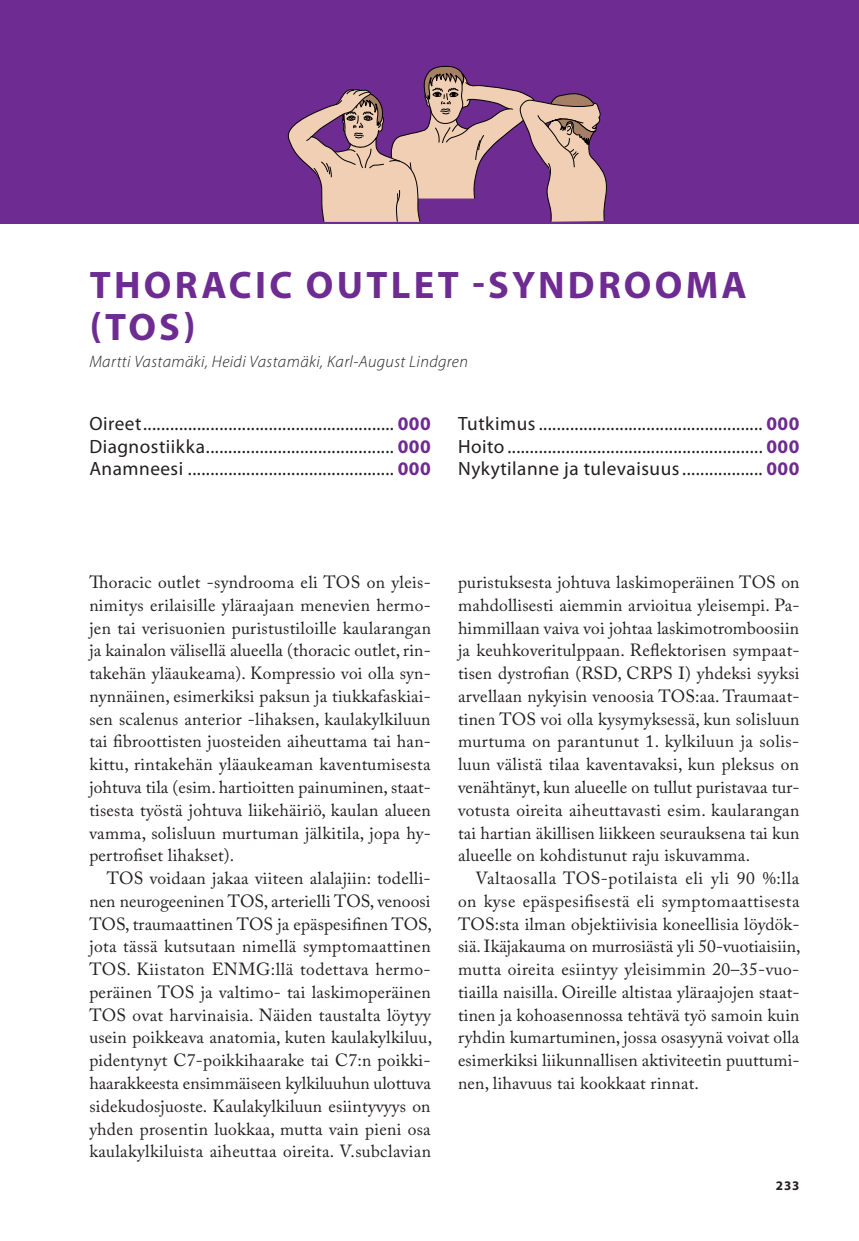
<style>
.page{position:relative;width:859px;height:1241px;background:#fff}
.page>*{position:absolute;margin:0;border:0;box-sizing:border-box;transform-origin:0 0}
.t1{font:700 38.5px/42px "Myriad Pro";letter-spacing:.085em;color:#6e2b91}
.t2{font:19.25px/22.8px "Myriad Pro";letter-spacing:.025em;color:#231f20;text-align:justify}
.t3{font:17.5px/22.8px "Adobe Caslon Pro";letter-spacing:.015em;color:#231f20;text-align:justify}
.t4{font:italic 300 16.62px "Myriad Pro";letter-spacing:.025em;color:#231f20}
.t5{font:700 13.12px "Myriad Pro";color:#231f20}
.s1{font-weight:700;color:#6e2b91}
</style>
<div class="page">
<div style="left:0;top:0;width:858px;height:223px;background:#6e2b91"></div>
<svg style="left:288px;top:66px;width:319px;height:156px"></svg>
<h1 class="t1" style="left:90px;top:264px;width:658px">THORACIC OUTLET -SYNDROOMA (TOS)</h1>
<p class="t4" style="left:89px;top:354px;width:380px">Martti Vastamäki, Heidi Vastamäki, Karl-August Lindgren</p>
<p class="t2" style="left:89px;top:413px;width:343px">Oireet ........................................................ <span class="s1">000<br></span>Diagnostiikka .......................................... <span class="s1">000<br></span>Anamneesi .............................................. <span class="s1">000</span></p>
<p class="t2" style="left:458px;top:413px;width:343px">Tutkimus .................................................. <span class="s1">000<br></span>Hoito ......................................................... <span class="s1">000<br></span>Nykytilanne ja tulevaisuus .................. <span class="s1">000</span></p>
<p class="t3" style="left:89px;top:571px;width:343px">Thoracic outlet -syndrooma eli TOS on yleis&shy;nimitys erilaisille yläraajaan menevien hermo&shy;jen tai verisuonien puristustiloille kaularangan ja kainalon välisellä alueella (thoracic outlet, rin&shy;takehän yläaukeama). Kompressio voi olla syn&shy;nynnäinen, esimerkiksi paksun ja tiukkafaskiai&shy;sen scalenus anterior -lihaksen, kaulakylkiluun tai fibroottisten juosteiden aiheuttama tai han&shy;kittu, rintakehän yläaukeaman kaventumisesta johtuva tila (esim. hartioitten painuminen, staat&shy;tisesta työstä johtuva liikehäiriö, kaulan alueen vamma, solisluun murtuman jälkitila, jopa hy&shy;pertrofiset lihakset).</p>
<p class="t3" style="left:89px;top:867px;width:344px;text-indent:18px">TOS voidaan jakaa viiteen alalajiin: todelli&shy;nen neurogeeninen TOS, arterielli TOS, venoosi TOS, traumaattinen TOS ja epäspesifinen TOS, jota tässä kutsutaan nimellä symptomaattinen TOS. Kiistaton ENMG:llä todettava hermo&shy;peräinen TOS ja valtimo- tai laskimoperäinen TOS ovat harvinaisia. Näiden taustalta löytyy usein poikkeava anatomia, kuten kaulakylkiluu, pidentynyt C7-poikkihaarake tai C7:n poikki&shy;haarakkeesta ensimmäiseen kylkiluuhun ulottuva sidekudosjuoste. Kaulakylkiluun esiintyvyys on yhden prosentin luokkaa, mutta vain pieni osa kaulakylkiluista aiheuttaa oireita. V.subclavian</p>
<p class="t3" style="left:458px;top:571px;width:343px">puristuksesta johtuva laskimoperäinen TOS on mahdollisesti aiemmin arvioitua yleisempi. Pa&shy;himmillaan vaiva voi johtaa laskimotromboosiin ja keuhkoveritulppaan. Reflektorisen sympaat&shy;tisen dystrofian (RSD, CRPS I) yhdeksi syyksi arvellaan nykyisin venoosia TOS:aa. Traumaat&shy;tinen TOS voi olla kysymyksessä, kun solisluun murtuma on parantunut 1. kylkiluun ja solis&shy;luun välistä tilaa kaventavaksi, kun pleksus on venähtänyt, kun alueelle on tullut puristavaa tur&shy;votusta oireita aiheuttavasti esim. kaularangan tai har tian äkillisen liikkeen seurauksena tai kun alueelle on kohdistunut raju iskuvamma.</p>
<p class="t3" style="left:458px;top:867px;width:344px;text-indent:18px">Valtaosalla TOS-potilaista eli yli 90 %:lla on kyse epäspesifisestä eli symptomaattisesta TOS:sta ilman objektiivisia koneellisia löydök&shy;siä. Ikäjakauma on murrosiästä yli 50-vuotiaisiin, mutta oireita esiintyy yleisimmin 20–35-vuo&shy;tiailla naisilla. Oireille altistaa yläraajojen staat&shy;tinen ja kohoasennossa tehtävä työ samoin kuin ryhdin kumartuminen, jossa osasyynä voivat olla esimerkiksi liikunnallisen aktiviteetin puuttumi&shy;nen, lihavuus tai kookkaat rinnat.</p>
<p class="t5" style="left:775px;top:1177px;width:25px">233</p>
</div>
